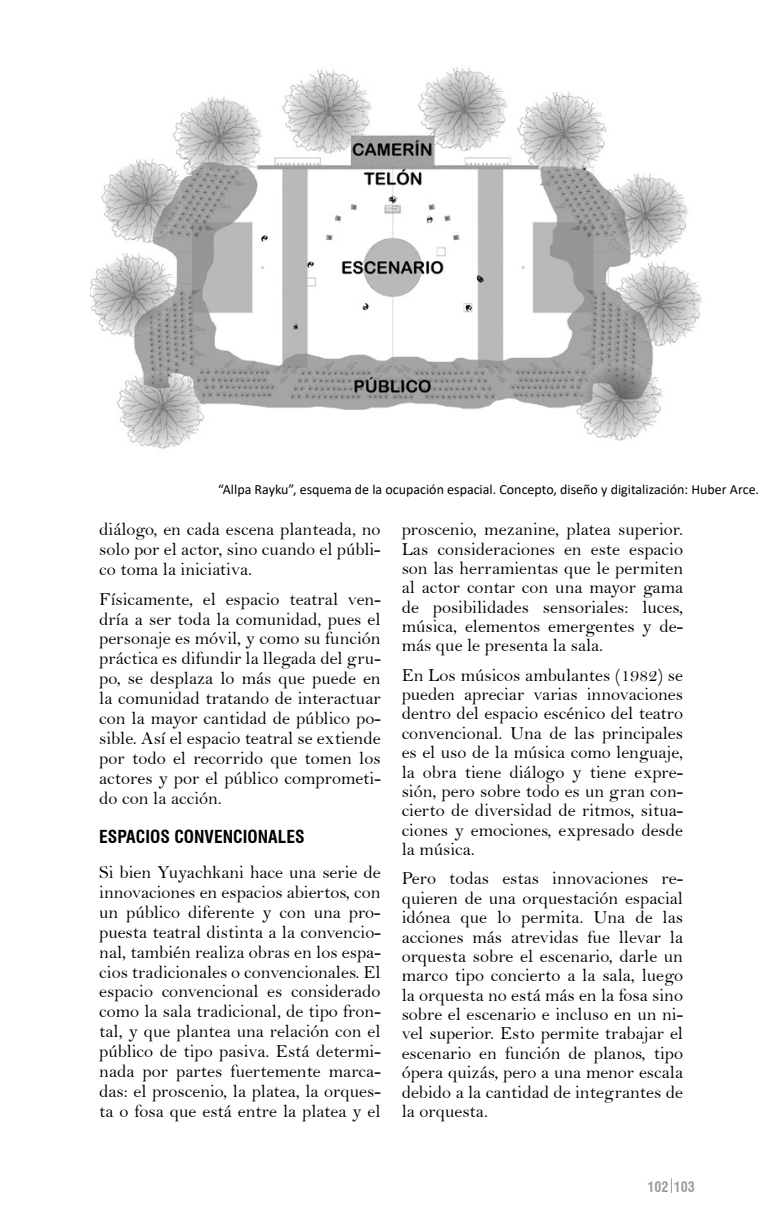
<style>
.page{position:relative;width:784px;height:1216px;background:#fff}
.page>*{position:absolute;margin:0;border:0;box-sizing:border-box;transform-origin:0 0}
.t1{font:18.38px/19.4px "Bell";color:#000;text-align:justify}
.t2{font:700 condensed 17.5px "Swiss 721 BT";color:#000}
.t3{font:14px "Calibri";color:#000}
.t4{font:700 condensed 14px "Swiss 721 BT";letter-spacing:-.005em;color:#9d9d9c}
</style>
<div class="page">
<svg style="left:671px;top:1178px;width:1px;height:14px"></svg>
<img style="left:91px;top:67px;width:611px;height:382px">
<p class="t3" style="left:218px;top:480px;width:542px">“Allpa Rayku”, esquema de la ocupación espacial. Concepto, diseño y digitalización: Huber Arce.</p>
<p class="t1" style="left:99px;top:519px;width:283px;line-height:19.9px">diálogo, en cada escena planteada, no solo por el actor, sino cuando el públi&shy;co toma la iniciativa.</p>
<p class="t1" style="left:99px;top:588px;width:283px;line-height:19.9px">Físicamente, el espacio teatral ven&shy;dría a ser toda la comunidad, pues el personaje es móvil, y como su función práctica es difundir la llegada del gru&shy;po, se desplaza lo más que puede en la comunidad tratando de interactuar con la mayor cantidad de público po&shy;sible. Así el espacio teatral se extiende por todo el recorrido que tomen los actores y por el público comprometi&shy;do con la acción.</p>
<p class="t2" style="left:99px;top:826px;width:207px">ESPACIOS CONVENCIONALES</p>
<p class="t1" style="left:99px;top:862px;width:283px;line-height:19.9px">Si bien Yuyachkani hace una serie de innovaciones en espacios abiertos, con un público diferente y con una pro&shy;puesta teatral distinta a la convencio&shy;nal, también realiza obras en los espa&shy;cios tradicionales o convencionales. El espacio convencional es considerado como la sala tradicional, de tipo fron&shy;tal, y que plantea una relación con el público de tipo pasiva. Está determi&shy;nada por partes fuertemente marca&shy;das: el proscenio, la platea, la orques&shy;ta o fosa que está entre la platea y el</p>
<p class="t1" style="left:402px;top:519px;width:283px">proscenio, mezanine, platea superior.<br>Las consideraciones en este espacio son las herramientas que le permiten al actor contar con una mayor gama de posibilidades sensoriales: luces, música, elementos emergentes y de&shy;más que le presenta la sala.</p>
<p class="t1" style="left:402px;top:665px;width:283px">En Los músicos ambulantes (1982) se pueden apreciar varias innovaciones dentro del espacio escénico del teatro convencional. Una de las principales es el uso de la música como lenguaje, la obra tiene diálogo y tiene expre&shy;sión, pero sobre todo es un gran con&shy;cierto de diversidad de ritmos, situa&shy;ciones y emociones, expresado desde la música.</p>
<p class="t1" style="left:402px;top:868px;width:283px">Pero todas estas innovaciones re&shy;quieren de una orquestación espacial idónea que lo permita. Una de las acciones más atrevidas fue llevar la orquesta sobre el escenario, darle un marco tipo concierto a la sala, luego la orquesta no está más en la fosa sino sobre el escenario e incluso en un ni&shy;vel superior. Esto permite trabajar el escenario en función de planos, tipo ópera quizás, pero a una menor escala debido a la cantidad de integrantes de la orquesta.</p>
<p class="t4" style="left:647px;top:1178px;width:49px">102 103</p>
</div>
